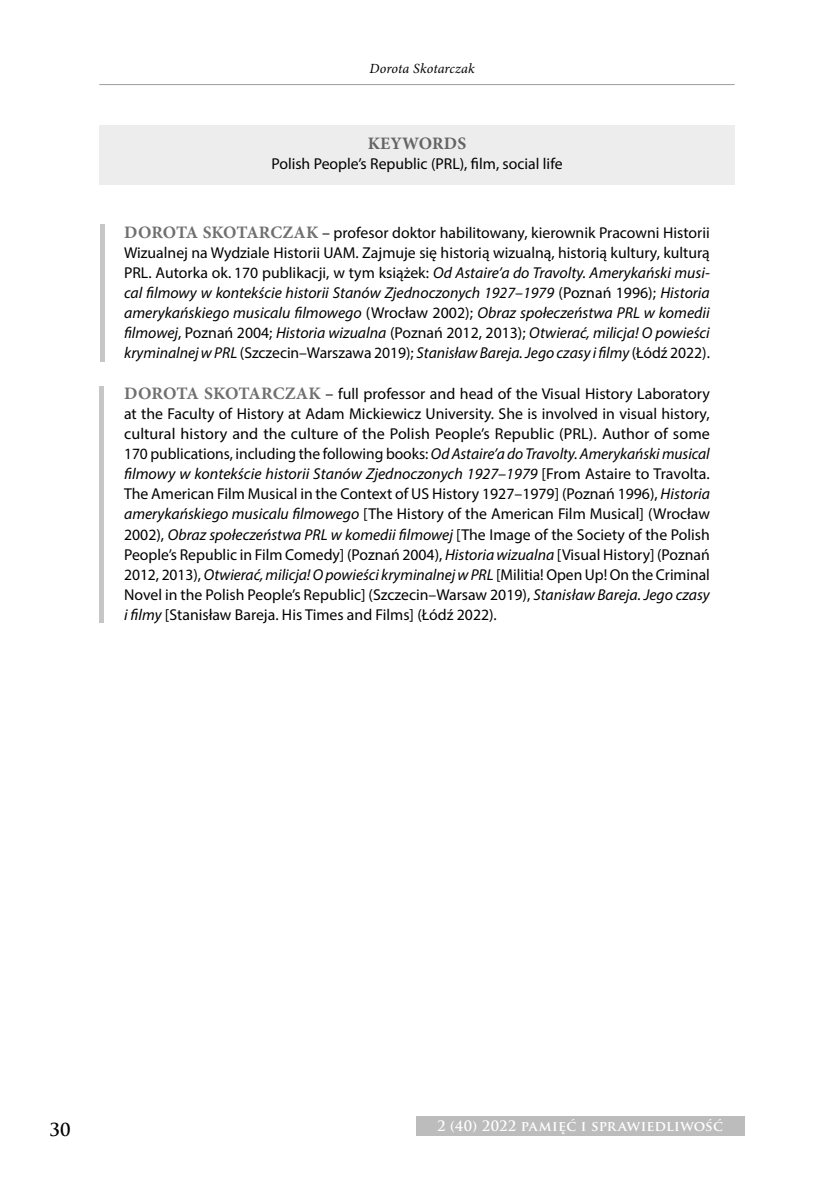
<style>
.page{position:relative;width:834px;height:1191px;background:#fff}
.page>*{position:absolute;margin:0;border:0;box-sizing:border-box;transform-origin:0 0}
.t1{font:700 17.5px "Minion Pro";letter-spacing:.01em;color:#646363}
.t2{font:700 17.5px "Trajan Pro";color:#000}
.t3{font:15.75px/20.1px "Myriad Pro";color:#000;text-align:justify}
.t4{font:700 14px "Trajan Pro";letter-spacing:.01em;color:#fff}
.t5{font:italic 14px "Minion Pro";letter-spacing:.005em;color:#000}
.s1{font-family:"Minion Pro";font-weight:700;font-size:17.5px;color:#706f6f}
.s2{font-style:italic}
</style>
<div class="page">
<hr style="left:99px;top:84px;width:635px;height:1px;background:#9d9d9c">
<div style="left:416px;top:1116px;width:328px;height:20px;background:#bcbcbc"></div>
<div style="left:99px;top:125px;width:635px;height:59px;background:#ededed"></div>
<div style="left:99px;top:224px;width:5px;height:138px;background:#c6c6c6"></div>
<div style="left:99px;top:386px;width:5px;height:237px;background:#c6c6c6"></div>
<p class="t5" style="left:369px;top:59px;width:107px">Dorota Skotarczak</p>
<p class="t1" style="left:368px;top:131px;width:100px">KEYWORDS</p>
<p class="t3" style="left:271px;top:154px;width:293px">Polish People’s Republic (PRL), film, social life</p>
<p class="t3" style="left:124px;top:222px;width:587px"><span class="s1">DOROTA SKOTARCZAK</span> – profesor doktor habilitowany, kierownik Pracowni Historii Wizualnej na Wydziale Historii UAM. Zajmuje się historią wizualną, historią kultury, kulturą PRL. Autorka ok. 170 publikacji, w tym książek: <span class="s2">Od Astaire’a do Travolty. Amerykański musi&shy;cal filmowy w kontekście historii Stanów Zjednoczonych 1927–1979</span> (Poznań 1996); <span class="s2">Historia amerykańskiego musicalu filmowego</span> (Wrocław 2002); <span class="s2">Obraz społeczeństwa PRL w komedii filmowej</span>, Poznań 2004; <span class="s2">Historia wizualna</span> (Poznań 2012, 2013); <span class="s2">Otwierać, milicja! O powieści kryminalnej w PRL</span> (Szczecin–Warszawa 2019); <span class="s2">Stanisław Bareja. Jego czasy i filmy</span> (Łódź 2022).</p>
<p class="t3" style="left:124px;top:383px;width:587px"><span class="s1">DOROTA SKOTARCZAK</span> – full professor and head of the Visual History Laboratory at the Faculty of History at Adam Mickiewicz University. She is involved in visual history, cultural history and the culture of the Polish People’s Republic (PRL). Author of some 170 publications, including the following books: <span class="s2">Od Astaire’a do Travolty. Amerykański musical filmowy w kontekście historii Stanów Zjednoczonych 1927–1979</span> [From Astaire to Travolta.<br>The American Film Musical in the Context of US History 1927–1979] (Poznań 1996), <span class="s2">Historia amerykańskiego musicalu filmowego</span> [The History of the American Film Musical] (Wrocław 2002), <span class="s2">Obraz społeczeństwa PRL w komedii filmowej</span> [The Image of the Society of the Polish People’s Republic in Film Comedy] (Poznań 2004), <span class="s2">Historia wizualna</span> [Visual History] (Poznań 2012, 2013), <span class="s2">Otwierać, milicja! O powieści kryminalnej w PRL</span> [Militia! Open Up! On the Criminal Novel in the Polish People’s Republic] (Szczecin–Warsaw 2019), <span class="s2">Stanisław Bareja. Jego czasy i filmy</span> [Stanisław Bareja. His Times and Films] (Łódź 2022).</p>
<p class="t2" style="left:50px;top:1118px;width:22px">30</p>
<p class="t4" style="left:437px;top:1117px;width:287px">2 (40) 2022 PAMIĘĆ I SPRAWIEDLIWOŚĆ</p>
</div>
